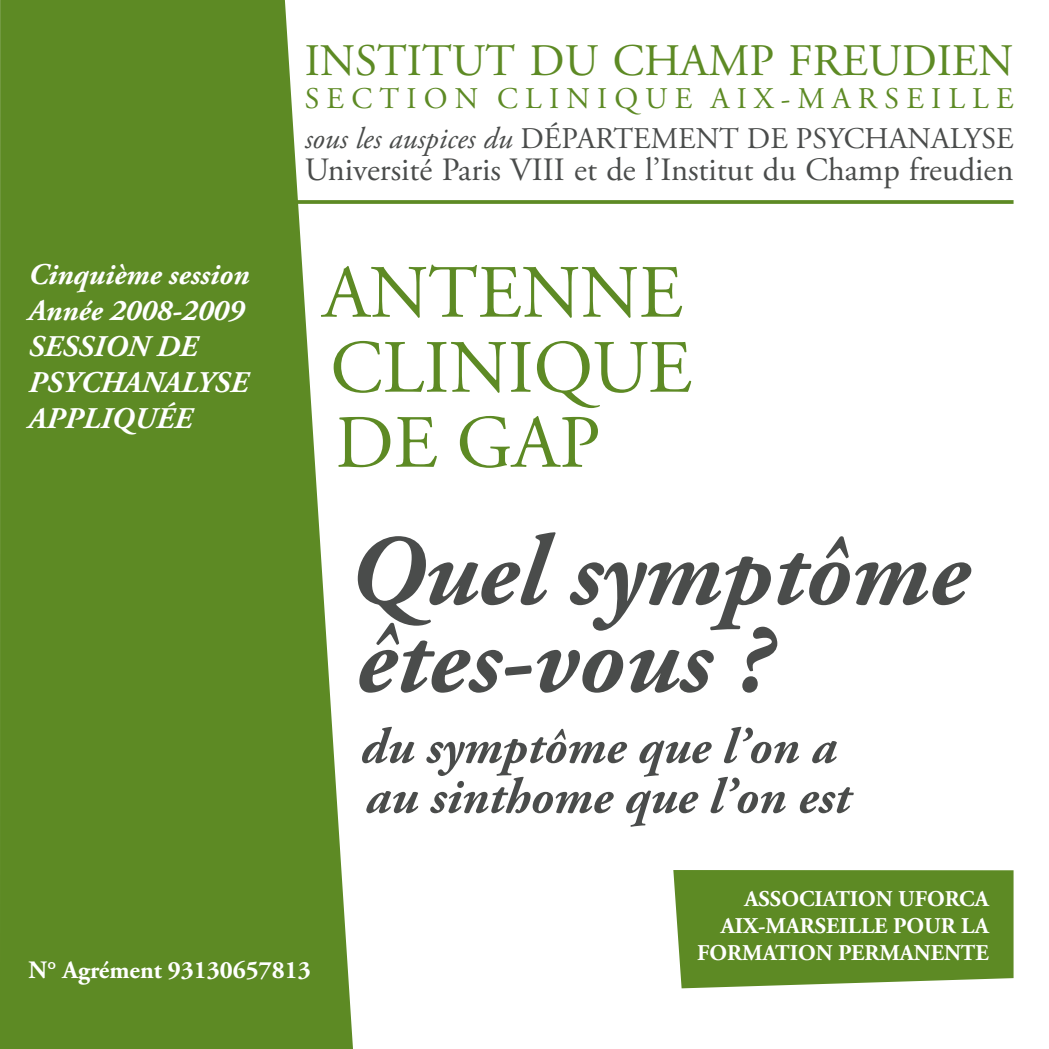
<style>
.page{position:relative;width:1049px;height:1049px;background:#fff}
.page>*{position:absolute;margin:0;border:0;box-sizing:border-box;transform-origin:0 0}
.t1{font:italic 700 100px/87.5px "Adobe Garamond Pro";color:#4a4c4b}
.t2{font:75px/75px "Adobe Garamond Pro";color:#5d8a24}
.t3{font:italic 700 50px/50px "Adobe Garamond Pro";color:#4a4c4b}
.t4{font:45px "Adobe Garamond Pro";color:#5d8a24}
.t5{font:32.5px "Adobe Garamond Pro";color:#4a4c4b}
.t6{font:30px/40px "Adobe Garamond Pro";letter-spacing:.23em;color:#5d8a24}
.t7{font:italic 700 30px/36px "Adobe Garamond Pro";color:#fff}
.t8{font:700 25px "Adobe Garamond Pro";color:#fff}
.t9{font:700 22.5px/27px "Adobe Garamond Pro";color:#fff;text-align:right}
.s1{font-style:italic;color:#4a4c4b}
.s2{color:#4a4c4b}
</style>
<div class="page">
<svg style="left:0;top:0;width:353px;height:1049px;background:#6c9539"></svg>
<svg style="left:283px;top:200px;width:730px;height:4px;background:#669030"></svg>
<svg style="left:673px;top:870px;width:340px;height:118px;background:#689132"></svg>
<p class="t7" style="left:28px;top:257px;width:223px">Cinquième session<br>Année 2008-2009<br>SESSION DE<br>PSYCHANALYSE<br>APPLIQUÉE</p>
<h3 class="t4" style="left:305px;top:34px;width:710px">INSTITUT DU CHAMP FREUDIEN</h3>
<p class="t6" style="left:305px;top:79px;width:710px">SECTION CLINIQUE AIX-MARSEILLE <span class="s1">sous les auspices du</span> <span class="s2">DÉPARTEMENT DE PSYCHANALYSE</span></p>
<p class="t5" style="left:305px;top:151px;width:710px">Université Paris VIII et de l’Institut du Champ freudien</p>
<h2 class="t2" style="left:323px;top:258px;width:371px">ANTENNE<br>CLINIQUE<br>DE GAP</h2>
<h1 class="t1" style="left:348px;top:530px;width:622px">Quel symptôme êtes-vous ?</h1>
<h3 class="t3" style="left:360px;top:723px;width:491px">du symptôme que l’on a au sinthome que l’on est</h3>
<p class="t8" style="left:28px;top:955px;width:284px">N° Agrément 93130657813</p>
<p class="t9" style="left:697px;top:886px;width:293px">ASSOCIATION UFORCA<br>AIX-MARSEILLE POUR LA<br>FORMATION PERMANENTE</p>
</div>
